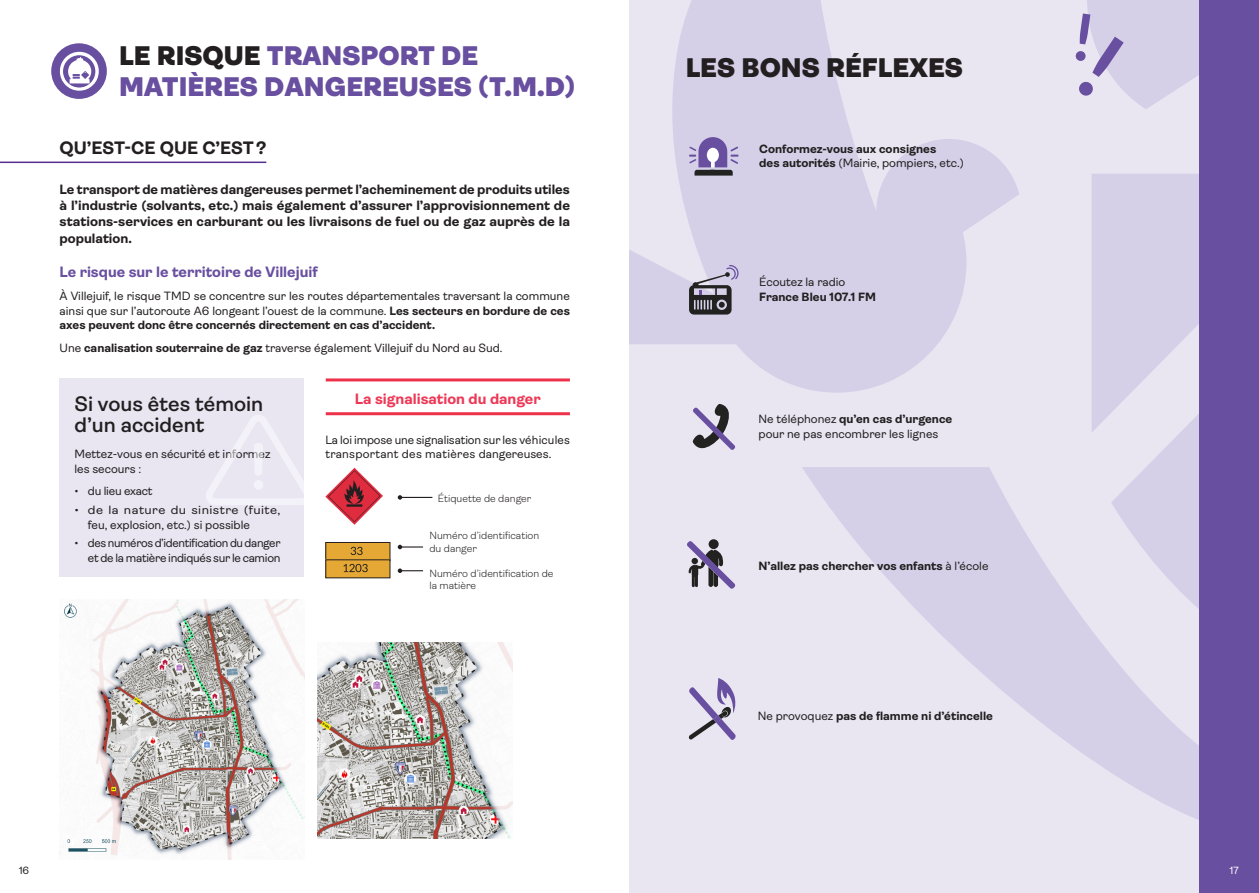
<style>
.page{position:relative;width:1259px;height:893px;background:#fff}
.page>*{position:absolute;margin:0;border:0;box-sizing:border-box;transform-origin:0 0}
.t1{font:900 27px/31.5px "Ambit";color:#684fa0}
.t2{font:900 27px "Ambit";color:#231f20}
.t3{font:600 21px/21px "Ambit";color:#231f20}
.t4{font:700 18px "Ambit";color:#231f20}
.t5{font:700 15px "Ambit";color:#684fa0}
.t6{font:700 15px "Ambit";color:#ee3856}
.t7{font:700 13.5px/16.2px "Ambit";color:#231f20;text-align:justify}
.Labeur{font:12px/14.4px "Ambit";color:#231f20}
.t8{font:700 12px/14.4px "Ambit";color:#231f20}
.Labeur-2{font:12px/14.4px "Ambit";letter-spacing:-.03em;color:#231f20;text-align:right}
.Labeur-3{font:12px/14.4px "Ambit";color:#231f20;scale:1.09 1}
.Labeur-4{font:12px "Ambit";letter-spacing:-.02em;color:#231f20}
.Labeur-5{font:300 10.5px/12.6px "Ambit";color:#231f20}
.t9{font:10.5px "Ambit";color:#231f20}
.t10{font:10.5px "Ambit";color:#fff}
.s1{color:#231f20}
.s2{font-weight:700}
.s3{font-weight:400}
</style>
<div class="page">
<div style="left:629px;top:0;width:630px;height:893px;background:#e9e6f2"></div>
<svg style="left:802px;top:467px;width:397px;height:353px"></svg>
<div style="left:1092px;top:174px;width:107px;height:258px;background:#d5d0e7"></div>
<svg style="left:1111px;top:269px;width:88px;height:355px;fill:#d5d0e7"></svg>
<svg style="left:629px;top:0;width:390px;height:393px;fill:#d5d0e7"></svg>
<div style="left:60px;top:378px;width:244px;height:199px;background:#e9e6f2"></div>
<svg style="left:206px;top:415px;width:98px;height:90px"></svg>
<div style="left:254px;top:480px;width:9px;height:10px;background:#f3f2f8;border-radius:50%"></div>
<svg style="left:325px;top:468px;width:58px;height:57px"></svg>
<div style="left:326px;top:542px;width:64px;height:18px;background:#e6a834"></div>
<div style="left:325px;top:542px;width:65px;height:19px;border:1px solid #231f20"></div>
<div style="left:326px;top:560px;width:64px;height:18px;background:#e6a834"></div>
<svg style="left:350px;top:547px;width:12px;height:8px"></svg>
<svg style="left:343px;top:564px;width:25px;height:8px"></svg>
<hr style="left:400px;top:497px;width:32px;height:1px;background:#231f20">
<svg style="left:398px;top:495px;width:4px;height:5px"></svg>
<svg style="left:398px;top:568px;width:25px;height:5px"></svg>
<hr style="left:400px;top:546px;width:23px;height:2px;background:#231f20">
<svg style="left:398px;top:545px;width:4px;height:4px"></svg>
<hr style="left:326px;top:412px;width:244px;height:3px;background:#ee314a">
<hr style="left:326px;top:378px;width:244px;height:3px;background:#ee314a">
<div style="left:1199px;top:0;width:60px;height:893px;background:#684fa0"></div>
<svg style="left:689px;top:137px;width:49px;height:39px;background:#9b90b8"></svg>
<svg style="left:689px;top:265px;width:49px;height:50px;background:#8f8b99"></svg>
<svg style="left:688px;top:678px;width:48px;height:62px"></svg>
<svg style="left:692px;top:404px;width:43px;height:46px"></svg>
<svg style="left:687px;top:541px;width:48px;height:48px"></svg>
<svg style="left:1075px;top:0;width:124px;height:109px"></svg>
<div style="left:51px;top:43px;width:56px;height:56px;background:#684fa0;border-radius:50%"></div>
<svg style="left:60px;top:52px;width:39px;height:39px"></svg>
<div style="left:60px;top:53px;width:38px;height:37px;border:3px solid #fff;border-radius:50%"></div>
<img style="left:63px;top:599px;width:241px;height:260px">
<img style="left:317px;top:642px;width:195px;height:196px">
<hr style="left:0;top:162px;width:266px;height:1px;background:#542e91">
<p class="t1" style="left:119px;top:40px;width:457px"><span class="s1">LE RISQUE</span> TRANSPORT DE<br>MATIÈRES DANGEREUSES (T.M.D)</p>
<p class="t2" style="left:685px;top:52px;width:279px">LES BONS RÉFLEXES</p>
<p class="t4" style="left:60px;top:138px;width:208px">QU’EST-CE QUE C’EST?</p>
<p class="t7" style="left:60px;top:181px;width:512px">Le transport de matières dangereuses permet l’acheminement de produits utiles à l’industrie (solvants, etc.) mais également d’assurer l’approvisionnement de stations-services en carburant ou les livraisons de fuel ou de gaz auprès de la population.</p>
<p class="t5" style="left:60px;top:264px;width:260px">Le risque sur le territoire de Villejuif</p>
<p class="Labeur" style="left:60px;top:289px;width:512px;text-align:justify">À Villejuif, le risque TMD se concentre sur les routes départementales traversant la commune ainsi que sur l’autoroute A6 longeant l’ouest de la commune. <span class="s2">Les secteurs en bordure de ces axes peuvent donc être concernés directement en cas d’accident.</span></p>
<p class="Labeur" style="left:60px;top:341px;width:444px">Une <span class="s2">canalisation souterraine de gaz</span> traverse également Villejuif du Nord au Sud.</p>
<p class="t3" style="left:74px;top:393px;width:190px">Si vous êtes témoin d’un accident</p>
<p class="Labeur" style="left:74px;top:447px;width:197px">Mettez-vous en sécurité et informez les secours :</p>
<p class="Labeur-4" style="left:74px;top:485px;width:80px">• du lieu exact</p>
<p class="Labeur-3" style="left:88px;top:503px;width:178px;text-indent:-14px">• de la nature du sinistre (fuite, feu, explosion, etc.) si possible</p>
<p class="Labeur-2" style="left:74px;top:536px;width:208px">• des numéros d’identification du danger et de la matière indiqués sur le camion</p>
<p class="t6" style="left:355px;top:390px;width:187px">La signalisation du danger</p>
<p class="Labeur" style="left:325px;top:432px;width:246px">La loi impose une signalisation sur les véhicules transportant des matières dangereuses.</p>
<p class="Labeur-5" style="left:438px;top:493px;width:95px">Étiquette de danger</p>
<p class="Labeur-5" style="left:429px;top:529px;width:111px">Numéro d’identification du danger</p>
<p class="Labeur-5" style="left:429px;top:567px;width:126px">Numéro d’identification de la matière</p>
<p class="t8" style="left:759px;top:142px;width:206px">Conformez-vous aux consignes<br>des autorités <span class="s3">(Mairie, pompiers, etc.)</span></p>
<p class="Labeur" style="left:759px;top:275px;width:88px">Écoutez la radio</p>
<p class="t8" style="left:759px;top:289px;width:118px">France Bleu 107.1 FM</p>
<p class="Labeur" style="left:758px;top:412px;width:195px">Ne téléphonez <span class="s2">qu’en cas d’urgence </span>pour ne pas encombrer les lignes</p>
<p class="t8" style="left:758px;top:559px;width:231px">N’allez pas chercher vos enfants <span class="s3">à l’école</span></p>
<p class="t8" style="left:758px;top:709px;width:237px"><span class="s3">Ne provoquez</span> pas de flamme ni d’étincelle</p>
<p class="t9" style="left:19px;top:864px;width:12px">16</p>
<p class="t10" style="left:1229px;top:864px;width:10px">17</p>
</div>
